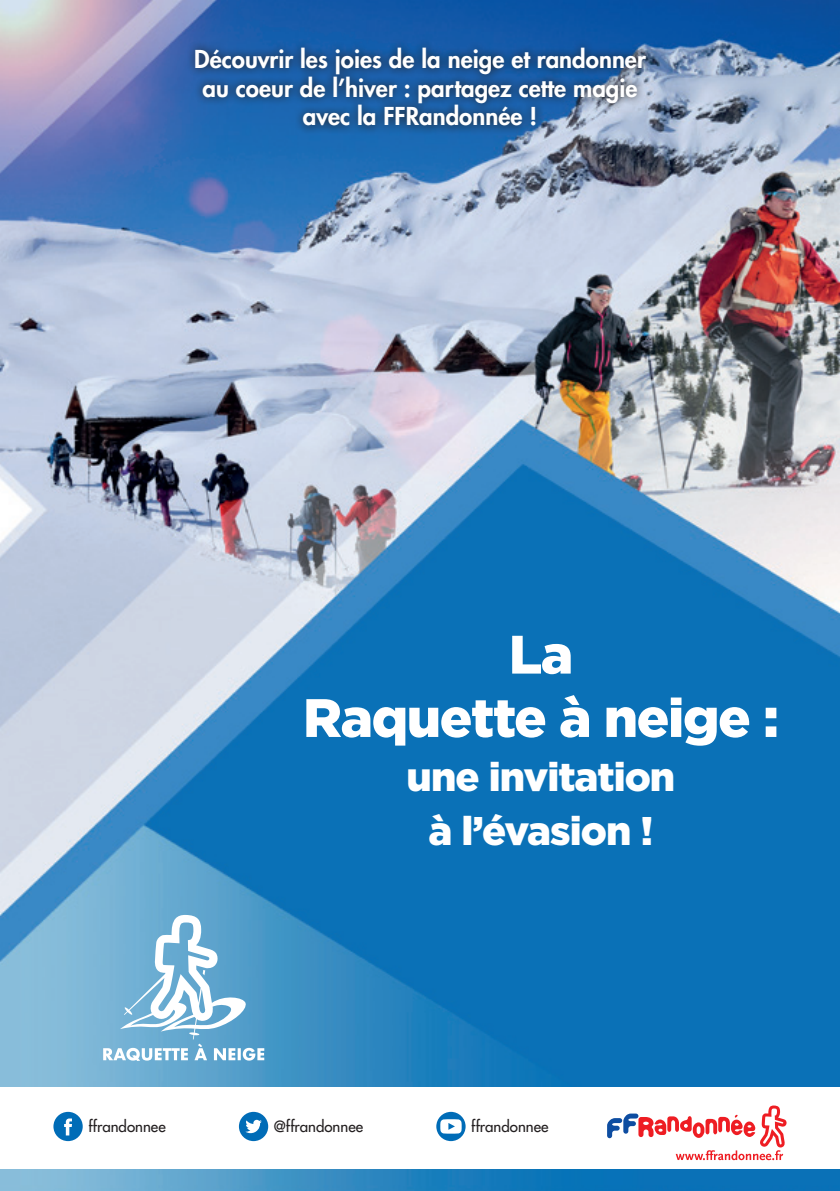
<style>
.page{position:relative;width:840px;height:1191px;background:#fff}
.page>*{position:absolute;margin:0;border:0;box-sizing:border-box;transform-origin:0 0}
.t1{font:900 54px/63.4px "Gotham";letter-spacing:-.025em;color:#fff;text-align:center}
.t2{font:900 40px/54px "Gotham";letter-spacing:-.025em;color:#fff;text-align:center}
.t3{font:800 24px/28.8px "Futura";color:#fff;text-align:center}
.t4{font:15px "Futura";color:#231f20}
</style>
<div class="page">
<img style="left:0;top:0;width:839px;height:1191px">
<div style="left:0;top:1087px;width:839px;height:81px;background:#fff"></div>
<svg style="left:239px;top:1111px;width:29px;height:30px"></svg>
<svg style="left:53px;top:1111px;width:30px;height:30px"></svg>
<svg style="left:436px;top:1111px;width:29px;height:30px"></svg>
<svg style="left:607px;top:1105px;width:179px;height:55px"></svg>
<svg style="left:103px;top:915px;width:161px;height:146px"></svg>
<div style="left:186px;top:38px;width:468px;height:97px;background:#231f20;opacity:.95"></div>
<p class="t3" style="left:194px;top:44px;width:453px">Découvrir les joies de la neige et randonner au coeur de l’hiver : partagez cette magie avec la FFRandonnée !</p>
<h1 class="t1" style="left:303px;top:622px;width:477px">La<br>Raquette à neige :</h1>
<h2 class="t2" style="left:406px;top:749px;width:270px">une invitation à l’évasion !</h2>
<p class="t4" style="left:88px;top:1117px;width:79px">ffrandonnee</p>
<p class="t4" style="left:274px;top:1117px;width:91px">@ffrandonnee</p>
<p class="t4" style="left:471px;top:1117px;width:79px">ffrandonnee</p>
</div>
